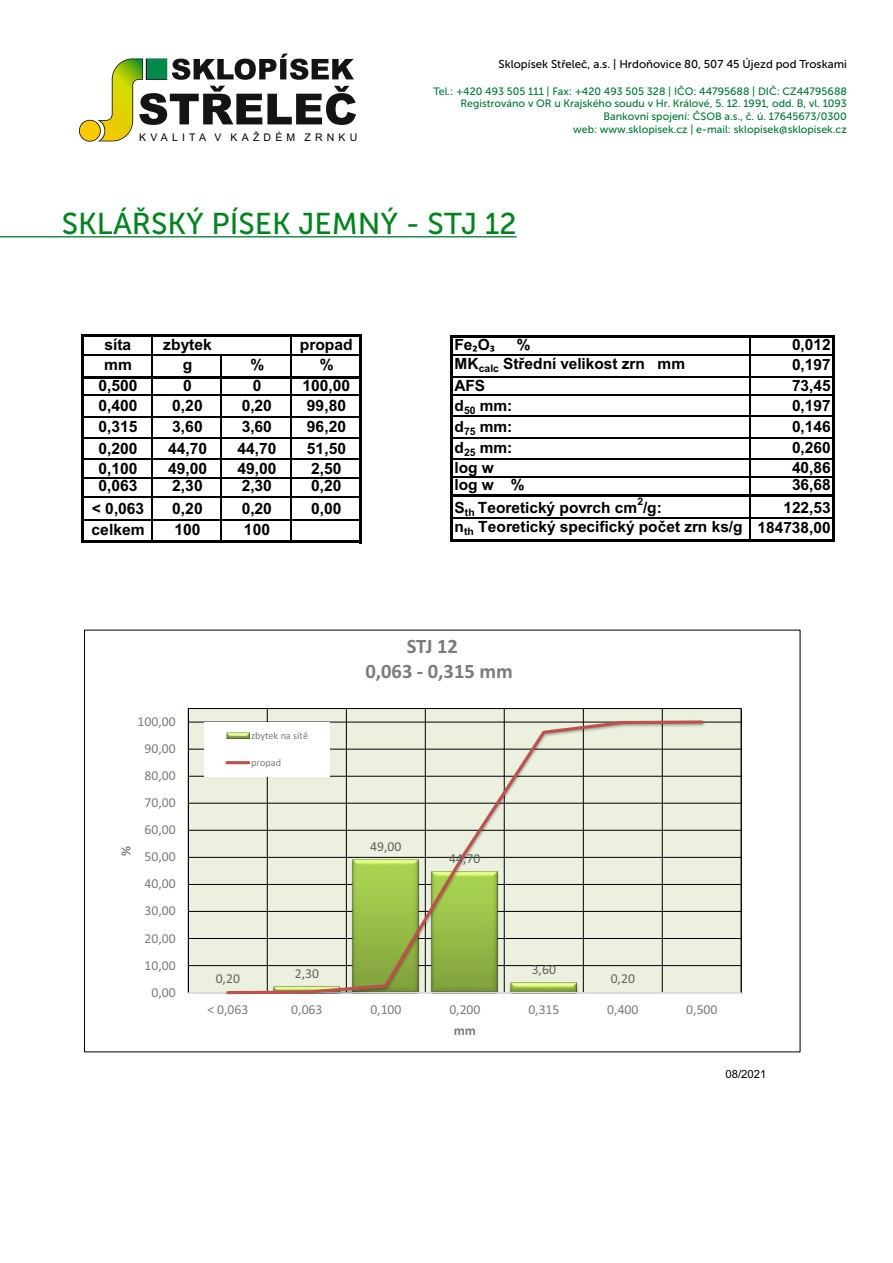
<style>
.page{position:relative;width:893px;height:1263px;background:#fff}
.page>*{position:absolute;margin:0;border:0;box-sizing:border-box;transform-origin:0 0}
.t1{font:30px "Museo Sans 500";color:#00831f}
.t2{font:700 20.55px/25px "Calibri";color:#7b7b7b}
.t3{font:700 15.6px "Arial";color:#000}
.t4{font:700 15.45px "Arial";color:#000}
.t5{font:13.65px "Calibri";color:#7b7b7b}
.t6{font:13.65px "Calibri";color:#626262}
.t7{font:700 13.65px "Calibri";color:#7b7b7b}
.t8{font:11.4px "Museo Sans 500";color:#000}
.t9{font:11.4px "Arial";color:#000}
.t10{font:10.65px/12.8px "Museo Sans 500";color:#073;text-align:right}
.t11{font:10.5px "Arial";letter-spacing:.4em;color:#000}
.t12{font:700 10.35px "Arial";color:#000}
.t13{font:10.2px "Calibri";color:#7b7b7b}
.s1{font-family:"Calibri"}
</style>
<div class="page">
<hr style="left:84px;top:334px;width:278px;height:3px;background:#000">
<hr style="left:84px;top:354px;width:275px;height:1px;background:#000">
<hr style="left:151px;top:337px;width:2px;height:39px;background:#000">
<svg style="left:221px;top:355px;width:1px;height:21px"></svg>
<hr style="left:290px;top:337px;width:2px;height:39px;background:#000">
<hr style="left:84px;top:376px;width:278px;height:2px;background:#000">
<hr style="left:84px;top:394px;width:275px;height:2px;background:#000">
<hr style="left:84px;top:416px;width:275px;height:1px;background:#000">
<hr style="left:84px;top:437px;width:275px;height:2px;background:#000">
<hr style="left:84px;top:459px;width:275px;height:1px;background:#000">
<hr style="left:84px;top:477px;width:275px;height:1px;background:#000">
<hr style="left:84px;top:496px;width:275px;height:1px;background:#000">
<hr style="left:750px;top:338px;width:1px;height:156px;background:#000">
<hr style="left:84px;top:519px;width:275px;height:1px;background:#000">
<hr style="left:84px;top:540px;width:278px;height:3px;background:#000">
<hr style="left:81px;top:334px;width:3px;height:209px;background:#000">
<hr style="left:151px;top:378px;width:2px;height:162px;background:#000">
<hr style="left:290px;top:378px;width:2px;height:162px;background:#000">
<hr style="left:359px;top:337px;width:3px;height:206px;background:#000">
<hr style="left:450px;top:335px;width:3px;height:207px;background:#000">
<hr style="left:750px;top:497px;width:1px;height:42px;background:#000">
<hr style="left:832px;top:338px;width:3px;height:204px;background:#000">
<hr style="left:221px;top:378px;width:1px;height:162px;background:#000">
<hr style="left:453px;top:335px;width:382px;height:3px;background:#000">
<hr style="left:453px;top:354px;width:379px;height:2px;background:#000">
<hr style="left:453px;top:377px;width:379px;height:1px;background:#000">
<hr style="left:453px;top:394px;width:379px;height:2px;background:#000">
<hr style="left:453px;top:416px;width:379px;height:1px;background:#000">
<hr style="left:453px;top:437px;width:379px;height:1px;background:#000">
<hr style="left:453px;top:458px;width:379px;height:1px;background:#000">
<hr style="left:453px;top:476px;width:379px;height:1px;background:#000">
<hr style="left:453px;top:494px;width:382px;height:3px;background:#000">
<hr style="left:453px;top:518px;width:379px;height:1px;background:#000">
<hr style="left:453px;top:539px;width:382px;height:3px;background:#000">
<div style="left:188px;top:708px;width:553px;height:284px;background:#ebf1de"></div>
<hr style="left:188px;top:965px;width:553px;height:1px;background:#000">
<hr style="left:188px;top:938px;width:553px;height:1px;background:#000">
<hr style="left:188px;top:911px;width:553px;height:1px;background:#000">
<hr style="left:188px;top:884px;width:553px;height:1px;background:#000">
<hr style="left:188px;top:857px;width:553px;height:1px;background:#000">
<hr style="left:188px;top:830px;width:553px;height:1px;background:#000">
<hr style="left:188px;top:803px;width:553px;height:1px;background:#000">
<hr style="left:188px;top:776px;width:553px;height:1px;background:#000">
<hr style="left:188px;top:749px;width:553px;height:1px;background:#000">
<hr style="left:188px;top:722px;width:553px;height:1px;background:#000">
<hr style="left:267px;top:708px;width:1px;height:284px;background:#000">
<hr style="left:346px;top:708px;width:1px;height:284px;background:#000">
<hr style="left:425px;top:708px;width:1px;height:284px;background:#000">
<hr style="left:504px;top:708px;width:1px;height:284px;background:#000">
<hr style="left:583px;top:708px;width:1px;height:284px;background:#000">
<hr style="left:662px;top:708px;width:1px;height:284px;background:#000">
<hr style="left:188px;top:992px;width:553px;height:1px;background:#e5e5e5">
<svg style="left:225px;top:719px;width:480px;height:276px"></svg>
<div style="left:205px;top:722px;width:125px;height:54px;background:#fff"></div>
<img style="left:227px;top:732px;width:22px;height:7px">
<hr style="left:227px;top:761px;width:22px;height:3px;background:#c0504d">
<svg style="left:79px;top:54px;width:277px;height:88px"></svg>
<div style="left:80px;top:121px;width:20px;height:20px;background:#fdc900;border-radius:50%"></div>
<div style="left:147px;top:59px;width:19px;height:20px;background:#008a49"></div>
<hr style="left:0;top:236px;width:517px;height:1px;background:#007732">
<p class="t11" style="left:139px;top:133px;width:220px">KVALITA V KAŽDÉM ZRNKU</p>
<p class="t8" style="left:499px;top:59px;width:350px">Sklopísek Střeleč, a.s. | Hrdoňovice 80, 507 45 Újezd pod Troskami</p>
<p class="t10" style="left:433px;top:85px;width:415px">Tel.: +420 493 505 111 | Fax: +420 493 505 328 | IČO: 44795688 | DIČ: CZ44795688<br>Registrováno v OR u Krajského soudu v Hr. Králové, 5. 12. 1991, odd. B, vl. 1093<br>Bankovní spojení: ČSOB a.s., č. ú. 17645673/0300<br>web: www.sklopisek.cz | e-mail: sklopisek@sklopisek.cz</p>
<h1 class="t1" style="left:62px;top:212px;width:456px">SKLÁŘSKÝ PÍSEK JEMNÝ - STJ 12</h1>
<h3 class="t3" style="left:105px;top:338px;width:28px">síta</h3>
<h3 class="t3" style="left:163px;top:338px;width:50px">zbytek</h3>
<h3 class="t3" style="left:300px;top:338px;width:54px">propad</h3>
<h3 class="t4" style="left:454px;top:339px;width:42px">Fe<span class="s1">₂</span>O<span class="s1">₃</span></h3>
<h3 class="t4" style="left:517px;top:339px;width:15px">%</h3>
<h3 class="t4" style="left:792px;top:339px;width:40px">0,012</h3>
<h3 class="t3" style="left:104px;top:358px;width:29px">mm</h3>
<h3 class="t3" style="left:183px;top:358px;width:11px">g</h3>
<h3 class="t3" style="left:250px;top:358px;width:15px">%</h3>
<h3 class="t3" style="left:320px;top:358px;width:15px">%</h3>
<h3 class="t4" style="left:454px;top:358px;width:232px">MK<sub>calc</sub> Střední velikost zrn mm</h3>
<h3 class="t4" style="left:792px;top:359px;width:40px">0,197</h3>
<h3 class="t3" style="left:99px;top:380px;width:41px">0,500</h3>
<h3 class="t3" style="left:183px;top:380px;width:10px">0</h3>
<h3 class="t3" style="left:253px;top:380px;width:10px">0</h3>
<h3 class="t3" style="left:302px;top:380px;width:49px">100,00</h3>
<h3 class="t4" style="left:454px;top:380px;width:32px">AFS</h3>
<h3 class="t4" style="left:792px;top:380px;width:40px">73,45</h3>
<h3 class="t3" style="left:99px;top:399px;width:41px">0,400</h3>
<h3 class="t3" style="left:172px;top:399px;width:32px">0,20</h3>
<h3 class="t3" style="left:242px;top:399px;width:32px">0,20</h3>
<h3 class="t3" style="left:307px;top:399px;width:41px">99,80</h3>
<h3 class="t4" style="left:454px;top:399px;width:59px">d<sub>50</sub> mm:</h3>
<h3 class="t4" style="left:792px;top:399px;width:40px">0,197</h3>
<h3 class="t3" style="left:99px;top:421px;width:41px">0,315</h3>
<h3 class="t3" style="left:172px;top:421px;width:32px">3,60</h3>
<h3 class="t3" style="left:242px;top:421px;width:32px">3,60</h3>
<h3 class="t3" style="left:307px;top:421px;width:41px">96,20</h3>
<h3 class="t4" style="left:454px;top:421px;width:59px">d<sub>75</sub> mm:</h3>
<h3 class="t4" style="left:792px;top:421px;width:40px">0,146</h3>
<h3 class="t3" style="left:99px;top:442px;width:41px">0,200</h3>
<h3 class="t3" style="left:168px;top:442px;width:41px">44,70</h3>
<h3 class="t3" style="left:237px;top:442px;width:41px">44,70</h3>
<h3 class="t3" style="left:307px;top:442px;width:41px">51,50</h3>
<h3 class="t4" style="left:454px;top:442px;width:59px">d<sub>25</sub> mm:</h3>
<h3 class="t4" style="left:792px;top:442px;width:40px">0,260</h3>
<h3 class="t3" style="left:99px;top:462px;width:41px">0,100</h3>
<h3 class="t3" style="left:168px;top:462px;width:41px">49,00</h3>
<h3 class="t3" style="left:237px;top:462px;width:41px">49,00</h3>
<h3 class="t3" style="left:311px;top:462px;width:32px">2,50</h3>
<h3 class="t4" style="left:454px;top:461px;width:41px">log w</h3>
<h3 class="t4" style="left:792px;top:461px;width:40px">40,86</h3>
<h3 class="t3" style="left:99px;top:480px;width:41px">0,063</h3>
<h3 class="t3" style="left:172px;top:480px;width:32px">2,30</h3>
<h3 class="t3" style="left:242px;top:480px;width:32px">2,30</h3>
<h3 class="t3" style="left:311px;top:480px;width:32px">0,20</h3>
<h3 class="t4" style="left:454px;top:479px;width:72px">log w %</h3>
<h3 class="t4" style="left:792px;top:479px;width:40px">36,68</h3>
<h3 class="t3" style="left:92px;top:502px;width:54px">&lt; 0,063</h3>
<h3 class="t3" style="left:172px;top:502px;width:32px">0,20</h3>
<h3 class="t3" style="left:242px;top:502px;width:32px">0,20</h3>
<h3 class="t3" style="left:311px;top:502px;width:32px">0,00</h3>
<h3 class="t4" style="left:454px;top:501px;width:209px">S<sub>th</sub> Teoretický povrch cm /g:</h3>
<p class="t12" style="left:637px;top:497px;width:7px">2</p>
<h3 class="t4" style="left:783px;top:501px;width:49px">122,53</h3>
<h3 class="t3" style="left:92px;top:523px;width:55px">celkem</h3>
<h3 class="t3" style="left:175px;top:523px;width:28px">100</h3>
<h3 class="t3" style="left:244px;top:523px;width:28px">100</h3>
<h3 class="t4" style="left:454px;top:521px;width:378px">n<sub>th</sub> Teoretický specifický počet zrn ks/g 184738,00</h3>
<p class="t7" style="left:120px;top:856px;width:11px;rotate:-90deg">%</p>
<p class="t5" style="left:138px;top:716px;width:40px">100,00</p>
<p class="t5" style="left:145px;top:743px;width:33px">90,00</p>
<p class="t5" style="left:145px;top:770px;width:33px">80,00</p>
<p class="t5" style="left:145px;top:797px;width:33px">70,00</p>
<p class="t5" style="left:145px;top:824px;width:33px">60,00</p>
<p class="t5" style="left:145px;top:851px;width:33px">50,00</p>
<p class="t5" style="left:145px;top:878px;width:33px">40,00</p>
<p class="t5" style="left:145px;top:905px;width:33px">30,00</p>
<p class="t5" style="left:145px;top:932px;width:33px">20,00</p>
<p class="t5" style="left:145px;top:959px;width:33px">10,00</p>
<p class="t5" style="left:151px;top:986px;width:26px">0,00</p>
<p class="t13" style="left:251px;top:731px;width:59px">zbytek na sítě</p>
<p class="t13" style="left:251px;top:758px;width:32px">propad</p>
<h2 class="t2" style="left:365px;top:635px;width:149px;text-indent:41px">STJ 12<br>0,063 - 0,315 mm</h2>
<p class="t6" style="left:370px;top:841px;width:33px">49,00</p>
<p class="t6" style="left:449px;top:853px;width:33px">44,70</p>
<p class="t6" style="left:216px;top:973px;width:26px">0,20</p>
<p class="t6" style="left:295px;top:967px;width:26px">2,30</p>
<p class="t6" style="left:532px;top:964px;width:26px">3,60</p>
<p class="t6" style="left:611px;top:973px;width:26px">0,20</p>
<p class="t5" style="left:207px;top:1004px;width:43px">&lt; 0,063</p>
<p class="t5" style="left:291px;top:1004px;width:33px">0,063</p>
<p class="t5" style="left:370px;top:1004px;width:33px">0,100</p>
<p class="t5" style="left:449px;top:1004px;width:33px">0,200</p>
<p class="t5" style="left:528px;top:1004px;width:33px">0,315</p>
<p class="t5" style="left:607px;top:1004px;width:33px">0,400</p>
<p class="t5" style="left:686px;top:1004px;width:33px">0,500</p>
<p class="t7" style="left:454px;top:1024px;width:24px">mm</p>
<p class="t9" style="left:725px;top:1070px;width:42px">08/2021</p>
</div>
